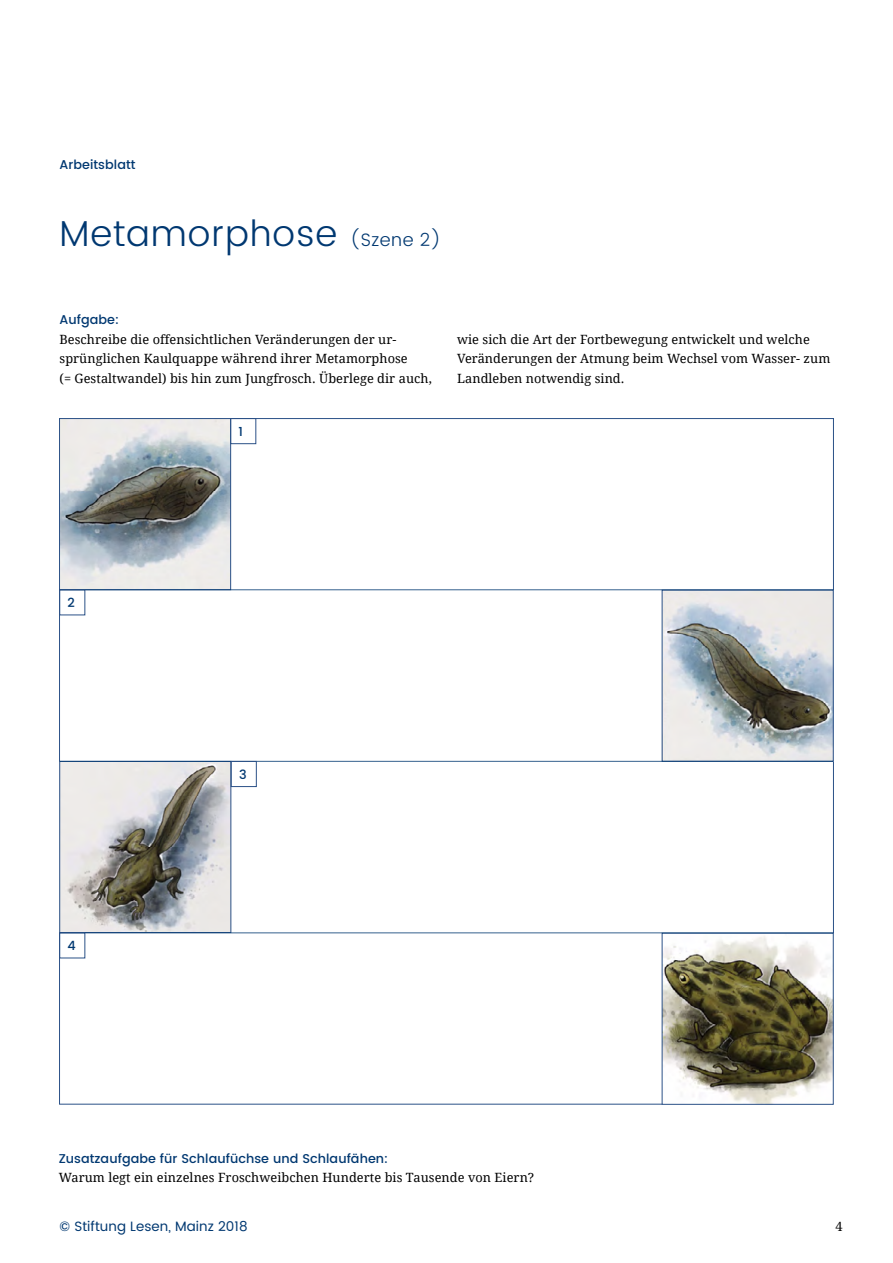
<style>
.page{position:relative;width:893px;height:1263px;background:#fff}
.page>*{position:absolute;margin:0;border:0;box-sizing:border-box;transform-origin:0 0}
.t1{font:300 36px "Poppins DE";letter-spacing:.025em;color:#003871}
.t2{font:13.5px "Poppins DE";letter-spacing:.005em;color:#003871}
.t3{font:12.75px/19.5px "Droid Serif";letter-spacing:.005em;color:#000}
.t4{font:500 12.75px "Poppins DE";letter-spacing:.005em;color:#003871}
.s1{font-size:18px}
</style>
<div class="page">
<img style="left:61px;top:420px;width:168px;height:168px">
<div style="left:59px;top:418px;width:172px;height:172px;border:1px solid #2b5187"></div>
<img style="left:664px;top:592px;width:167px;height:167px">
<img style="left:62px;top:763px;width:167px;height:168px">
<div style="left:60px;top:761px;width:171px;height:172px;border:1px solid #2b5187"></div>
<img style="left:664px;top:936px;width:167px;height:166px">
<hr style="left:60px;top:589px;width:773px;height:1px;background:#003871">
<hr style="left:60px;top:761px;width:773px;height:1px;background:#003871">
<hr style="left:60px;top:933px;width:773px;height:1px;background:#003871">
<div style="left:230px;top:418px;width:26px;height:26px;border:1px solid #2b5187"></div>
<div style="left:231px;top:761px;width:25px;height:26px;border:1px solid #2b5187"></div>
<p class="t4" style="left:60px;top:155px;width:78px">Arbeitsblatt</p>
<p class="t1" style="left:60px;top:207px;width:383px">Metamorphose <span class="s1">(Szene 2)</span></p>
<p class="t4" style="left:60px;top:310px;width:61px">Aufgabe:</p>
<p class="t3" style="left:60px;top:329px;width:350px">Beschreibe die offensichtlichen Veränderungen der ur&shy;sprünglichen Kaulquappe während ihrer Metamorphose</p>
<p class="t3" style="left:60px;top:368px;width:374px">(= Gestaltwandel) bis hin zum Jungfrosch. Überlege dir auch,</p>
<p class="t4" style="left:239px;top:422px;width:6px">1</p>
<p class="t3" style="left:457px;top:329px;width:375px">wie sich die Art der Fortbewegung entwickelt und welche<br>Veränderungen der Atmung beim Wechsel vom Wasser- zum<br>Landleben notwendig sind.</p>
<p class="t4" style="left:68px;top:593px;width:9px">2</p>
<p class="t4" style="left:68px;top:936px;width:10px">4</p>
<p class="t4" style="left:239px;top:765px;width:9px">3</p>
<p class="t4" style="left:59px;top:1149px;width:331px">Zusatzaufgabe für Schlaufüchse und Schlaufähen:</p>
<p class="t3" style="left:59px;top:1167px;width:477px">Warum legt ein einzelnes Froschweibchen Hunderte bis Tausende von Eiern?</p>
<p class="t2" style="left:60px;top:1217px;width:190px">© Stiftung Lesen, Mainz 2018</p>
<p class="t3" style="left:835px;top:1217px;width:9px">4</p>
</div>
